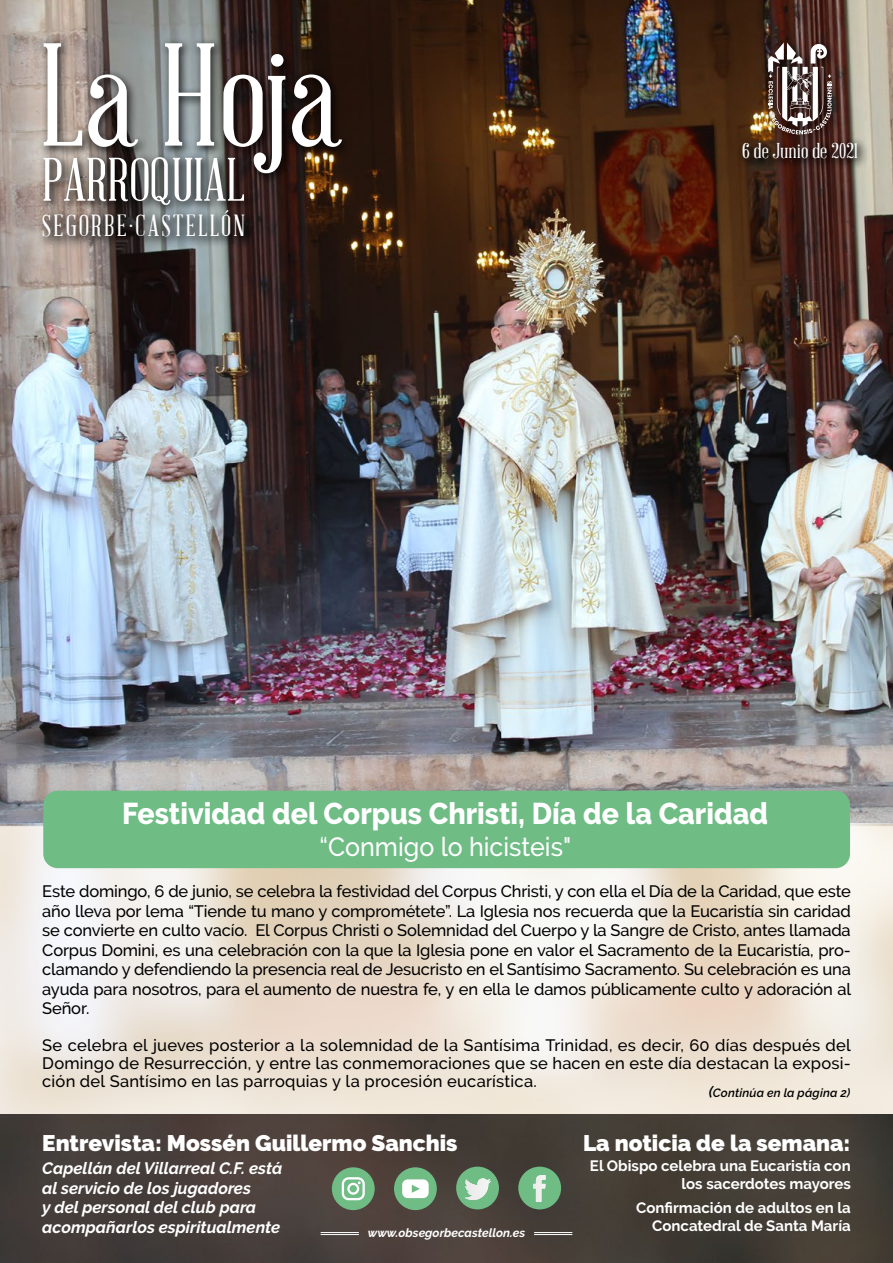
<style>
.page{position:relative;width:893px;height:1263px;background:#fff}
.page>*{position:absolute;margin:0;border:0;box-sizing:border-box;transform-origin:0 0}
.t1{font:143.1px "Abraham Lincoln";color:#fff}
.t2{font:60px "Abraham Lincoln";color:#fff}
.t3{font:800 30px "Raleway";color:#fff;scale:.95 1}
.t4{font:29.85px "Abraham Lincoln";letter-spacing:.08em;color:#fff}
.t5{font:500 26.25px "Raleway";color:#fff;scale:.95 1}
.t6{font:900 22.5px "Raleway";color:#fff}
.t7{font:21px "Abraham Lincoln";color:#fff;scale:1.05 1}
.t8{font:500 16.5px/19.5px "Raleway";letter-spacing:-.005em;color:#000;text-align:justify}
.t9{font:italic 700 16.5px/19.5px "Raleway";color:#fff}
.t10{font:700 15px/18px "Raleway";color:#fff;text-align:right}
.t11{font:italic 700 12px "Raleway";color:#fff}
.t12{font:italic 600 12px "Raleway";letter-spacing:.015em;color:#000}
.s1{font-size:15px}
</style>
<div class="page">
<img style="left:0;top:0;width:893px;height:824px">
<img style="left:0;top:824px;width:893px;height:439px">
<hr style="left:534px;top:1232px;width:38px;height:1px;background:#fff">
<hr style="left:534px;top:1234px;width:38px;height:1px;background:#fff">
<hr style="left:321px;top:1232px;width:38px;height:1px;background:#fff">
<hr style="left:321px;top:1234px;width:38px;height:1px;background:#fff">
<div style="left:38px;top:37px;width:315px;height:148px;background:#000;opacity:.75"></div>
<div style="left:38px;top:151px;width:219px;height:65px;background:#000;opacity:.75"></div>
<div style="left:37px;top:205px;width:219px;height:43px;background:#000;opacity:.75"></div>
<div style="left:43px;top:791px;width:807px;height:77px;background:#6fbc85;border-radius:14px"></div>
<div style="left:518px;top:1166px;width:43px;height:43px;background:#6fbc85;border-radius:50%"></div>
<svg style="left:533px;top:1175px;width:13px;height:27px"></svg>
<div style="left:456px;top:1166px;width:43px;height:43px;background:#6fbc85;border-radius:50%"></div>
<svg style="left:464px;top:1178px;width:27px;height:22px"></svg>
<div style="left:394px;top:1167px;width:43px;height:43px;background:#6fbc85;border-radius:50%"></div>
<svg style="left:402px;top:1179px;width:27px;height:19px"></svg>
<div style="left:332px;top:1167px;width:43px;height:43px;background:#6fbc85;border-radius:50%"></div>
<svg style="left:342px;top:1177px;width:23px;height:23px"></svg>
<div style="left:737px;top:137px;width:132px;height:33px;background:#000;opacity:.75"></div>
<div style="left:762px;top:38px;width:81px;height:108px;background:#000;opacity:.75"></div>
<svg style="left:768px;top:43px;width:64px;height:91px"></svg>
<h1 class="t1" style="left:40px;top:21px;width:300px">La Hoja</h1>
<h2 class="t2" style="left:42px;top:149px;width:204px">PARROQUIAL</h2>
<h3 class="t4" style="left:42px;top:210px;width:205px">SEGORBE·CASTELLÓN</h3>
<p class="t7" style="left:742px;top:140px;width:112px">6 de Junio de 2021</p>
<h3 class="t3" style="left:122px;top:797px;width:681px">Festividad del Corpus Christi, Día de la Caridad</h3>
<h3 class="t5" style="left:319px;top:831px;width:266px">“Conmigo lo hicisteis"</h3>
<p class="t8" style="left:42px;top:882px;width:810px">Este domingo, 6 de junio, se celebra la festividad del Corpus Christi, y con ella el Día de la Caridad, que este año lleva por lema “Tiende tu mano y comprométete”. La Iglesia nos recuerda que la Eucaristía sin caridad se convierte en culto vacío. El Corpus Christi o Solemnidad del Cuerpo y la Sangre de Cristo, antes llamada Corpus Domini, es una celebración con la que la Iglesia pone en valor el Sacramento de la Eucaristía, pro&shy;clamando y defendiendo la presencia real de Jesucristo en el Santísimo Sacramento. Su celebración es una ayuda para nosotros, para el aumento de nuestra fe, y en ella le damos públicamente culto y adoración al Señor.</p>
<p class="t8" style="left:42px;top:1037px;width:810px;line-height:17.7px">Se celebra el jueves posterior a la solemnidad de la Santísima Trinidad, es decir, 60 días después del Domingo de Resurrección, y entre las conmemoraciones que se hacen en este día destacan la exposi&shy;ción del Santísimo en las parroquias y la procesión eucarística.</p>
<p class="t12" style="left:709px;top:1085px;width:143px"><span class="s1">(</span>Continúa en la página 2)</p>
<h3 class="t6" style="left:42px;top:1130px;width:417px">Entrevista: Mossén Guillermo Sanchis</h3>
<h3 class="t6" style="left:583px;top:1130px;width:269px">La noticia de la semana:</h3>
<p class="t9" style="left:42px;top:1159px;width:242px">Capellán del Villarreal C.F. está al servicio de los jugadores<br>y del personal del club para acompañarlos espiritualmente</p>
<p class="t10" style="left:590px;top:1156px;width:262px">El Obispo celebra una Eucaristía con los sacerdotes mayores</p>
<p class="t10" style="left:636px;top:1199px;width:216px">Confirmación de adultos en la<br>Concatedral de Santa María</p>
<p class="t11" style="left:368px;top:1225px;width:159px">www.obsegorbecastellon.es</p>
</div>
